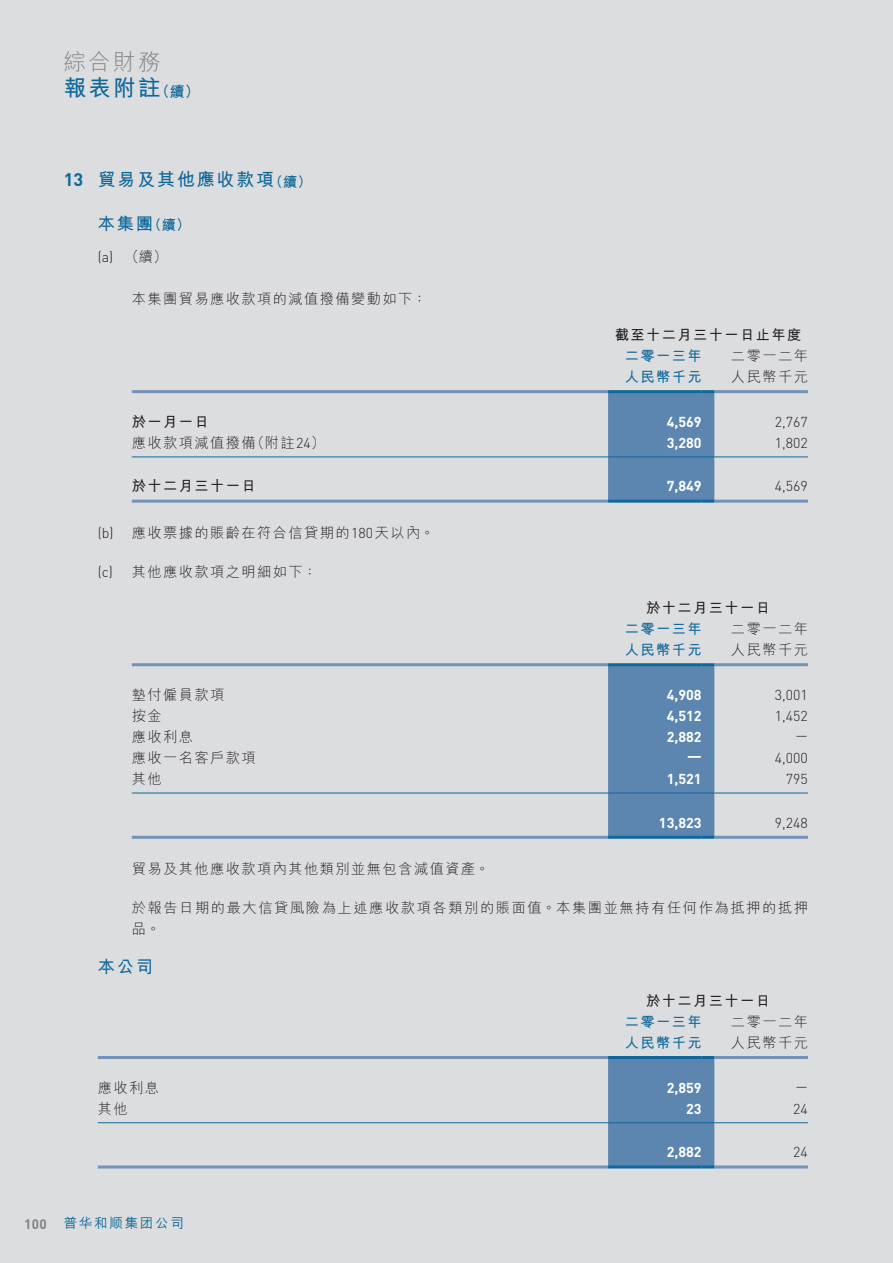
<style>
.page{position:relative;width:893px;height:1263px;background:#dcdddf}
.page>*{position:absolute;margin:0;border:0;box-sizing:border-box;transform-origin:0 0}
.t1{font:300 22.5px/25.5px "M Hei HK";color:#808285}
.t2{font:700 18px "M Hei HK";letter-spacing:.1em;color:#0f689a}
.t3{font:700 17.25px "M Hei HK";letter-spacing:.1em;color:#0f689a}
.t4{font:300 14.25px/21px "M Hei HK";letter-spacing:.1em;color:#231f20}
.t5{font:700 14.25px "DIN Pro";color:#fff}
.t6{font:300 14.25px "DIN Pro";color:#231f20}
.t7{font:700 14.25px "M Hei HK";letter-spacing:.1em;color:#231f20}
.t8{font:700 14.25px "M Hei HK";letter-spacing:.1em;color:#0f689a}
.t9{font:500 13.5px "M Hei HKS";letter-spacing:.13em;color:#0f689a}
.t10{font:700 13.5px "DIN Pro";color:#808285}
.s1{font-weight:700;color:#0f689a}
.s2{font-weight:700;font-size:15px;color:#0f689a}
.s3{font-family:"DIN Pro"}
.s4{font-size:14.25px}
.s5{font-family:"M Hei HK"}
</style>
<div class="page">
<hr style="left:132px;top:456px;width:476px;height:1px;background:#0f689a">
<hr style="left:714px;top:456px;width:94px;height:1px;background:#0f689a">
<hr style="left:132px;top:500px;width:476px;height:3px;background:#7292b8">
<hr style="left:714px;top:500px;width:94px;height:3px;background:#7292b8">
<hr style="left:132px;top:390px;width:476px;height:3px;background:#7292b8">
<hr style="left:714px;top:390px;width:94px;height:3px;background:#7292b8">
<svg style="left:608px;top:390px;width:106px;height:113px;background:#5784ae"></svg>
<hr style="left:132px;top:836px;width:476px;height:3px;background:#7292b8">
<hr style="left:714px;top:836px;width:94px;height:3px;background:#7292b8">
<hr style="left:132px;top:663px;width:476px;height:3px;background:#7292b8">
<hr style="left:714px;top:663px;width:94px;height:3px;background:#7292b8">
<hr style="left:132px;top:793px;width:476px;height:1px;background:#0f689a">
<svg style="left:608px;top:663px;width:106px;height:176px;background:#5985af"></svg>
<hr style="left:714px;top:793px;width:94px;height:1px;background:#0f689a">
<hr style="left:98px;top:1165px;width:510px;height:3px;background:#7292b8">
<hr style="left:714px;top:1165px;width:94px;height:3px;background:#7292b8">
<hr style="left:98px;top:1056px;width:510px;height:3px;background:#7292b8">
<hr style="left:714px;top:1056px;width:94px;height:3px;background:#7292b8">
<hr style="left:98px;top:1122px;width:510px;height:1px;background:#0f689a">
<hr style="left:714px;top:1122px;width:94px;height:1px;background:#0f689a">
<svg style="left:608px;top:1056px;width:106px;height:112px;background:#5784ae"></svg>
<h1 class="t1" style="left:64px;top:49px;width:138px">綜合財務<br><span class="s1">報表附註</span><span class="s2">（續）</span></h1>
<p class="t2" style="left:64px;top:166px;width:249px"><span class="s3">13</span> 貿易及其他應收款項<span class="s4">（續）</span></p>
<p class="t3" style="left:98px;top:211px;width:94px">本集團<span class="s4">（續）</span></p>
<p class="t6" style="left:98px;top:247px;width:71px">(a) <span class="s5">（續）</span></p>
<p class="t4" style="left:132px;top:288px;width:296px">本集團貿易應收款項的減值撥備變動如下：</p>
<p class="t7" style="left:615px;top:324px;width:188px">截至十二月三十一日止年度</p>
<p class="t8" style="left:625px;top:345px;width:78px">二零一三年</p>
<p class="t4" style="left:731px;top:345px;width:78px">二零一二年</p>
<p class="t8" style="left:625px;top:366px;width:78px">人民幣千元</p>
<p class="t4" style="left:731px;top:366px;width:78px">人民幣千元</p>
<p class="t7" style="left:132px;top:412px;width:78px">於一月一日</p>
<p class="t5" style="left:667px;top:412px;width:36px">4,569</p>
<p class="t6" style="left:775px;top:412px;width:34px">2,767</p>
<p class="t4" style="left:132px;top:432px;width:195px">應收款項減值撥備（附註<span class="s3">24</span>）</p>
<p class="t5" style="left:667px;top:433px;width:36px">3,280</p>
<p class="t6" style="left:775px;top:433px;width:34px">1,802</p>
<p class="t7" style="left:132px;top:476px;width:125px">於十二月三十一日</p>
<p class="t5" style="left:667px;top:477px;width:36px">7,849</p>
<p class="t6" style="left:775px;top:477px;width:34px">4,569</p>
<p class="t4" style="left:98px;top:522px;width:338px"><span class="s3">(b)</span> 應收票據的賬齡在符合信貸期的<span class="s3">180</span>天以內。</p>
<p class="t4" style="left:98px;top:561px;width:221px"><span class="s3">(c)</span> 其他應收款項之明細如下：</p>
<p class="t7" style="left:646px;top:597px;width:125px">於十二月三十一日</p>
<p class="t8" style="left:625px;top:618px;width:78px">二零一三年</p>
<p class="t4" style="left:731px;top:618px;width:78px">二零一二年</p>
<p class="t8" style="left:625px;top:639px;width:78px">人民幣千元</p>
<p class="t4" style="left:731px;top:639px;width:78px">人民幣千元</p>
<p class="t4" style="left:132px;top:684px;width:94px">墊付僱員款項</p>
<p class="t5" style="left:667px;top:686px;width:36px">4,908</p>
<p class="t6" style="left:775px;top:686px;width:34px">3,001</p>
<p class="t4" style="left:132px;top:705px;width:31px">按金</p>
<p class="t5" style="left:667px;top:707px;width:36px">4,512</p>
<p class="t6" style="left:775px;top:707px;width:34px">1,452</p>
<p class="t4" style="left:132px;top:726px;width:63px">應收利息</p>
<p class="t5" style="left:667px;top:728px;width:36px">2,882</p>
<p class="t6" style="left:795px;top:725px;width:14px">—</p>
<p class="t4" style="left:132px;top:747px;width:125px">應收一名客戶款項</p>
<p class="t5" style="left:687px;top:746px;width:16px">—</p>
<p class="t6" style="left:775px;top:749px;width:34px">4,000</p>
<p class="t4" style="left:132px;top:768px;width:31px">其他</p>
<p class="t5" style="left:667px;top:770px;width:36px">1,521</p>
<p class="t6" style="left:786px;top:770px;width:23px">795</p>
<p class="t5" style="left:659px;top:813px;width:44px">13,823</p>
<p class="t6" style="left:775px;top:813px;width:34px">9,248</p>
<p class="t4" style="left:132px;top:858px;width:359px">貿易及其他應收款項內其他類別並無包含減值資產。</p>
<p class="t4" style="left:132px;top:897px;width:678px">於報告日期的最大信貸風險為上述應收款項各類別的賬面值。本集團並無持有任何作為抵押的抵押品。</p>
<p class="t3" style="left:98px;top:954px;width:57px">本公司</p>
<p class="t7" style="left:646px;top:990px;width:125px">於十二月三十一日</p>
<p class="t8" style="left:625px;top:1011px;width:78px">二零一三年</p>
<p class="t4" style="left:731px;top:1011px;width:78px">二零一二年</p>
<p class="t8" style="left:625px;top:1032px;width:78px">人民幣千元</p>
<p class="t4" style="left:731px;top:1032px;width:78px">人民幣千元</p>
<p class="t4" style="left:98px;top:1077px;width:63px">應收利息</p>
<p class="t5" style="left:667px;top:1078px;width:36px">2,859</p>
<p class="t6" style="left:795px;top:1076px;width:14px">—</p>
<p class="t4" style="left:98px;top:1098px;width:31px">其他</p>
<p class="t5" style="left:686px;top:1099px;width:17px">23</p>
<p class="t6" style="left:793px;top:1099px;width:16px">24</p>
<p class="t5" style="left:667px;top:1142px;width:36px">2,882</p>
<p class="t6" style="left:793px;top:1142px;width:16px">24</p>
<p class="t10" style="left:24px;top:1215px;width:24px">100</p>
<p class="t9" style="left:64px;top:1213px;width:122px">普華和順集團公司</p>
</div>
